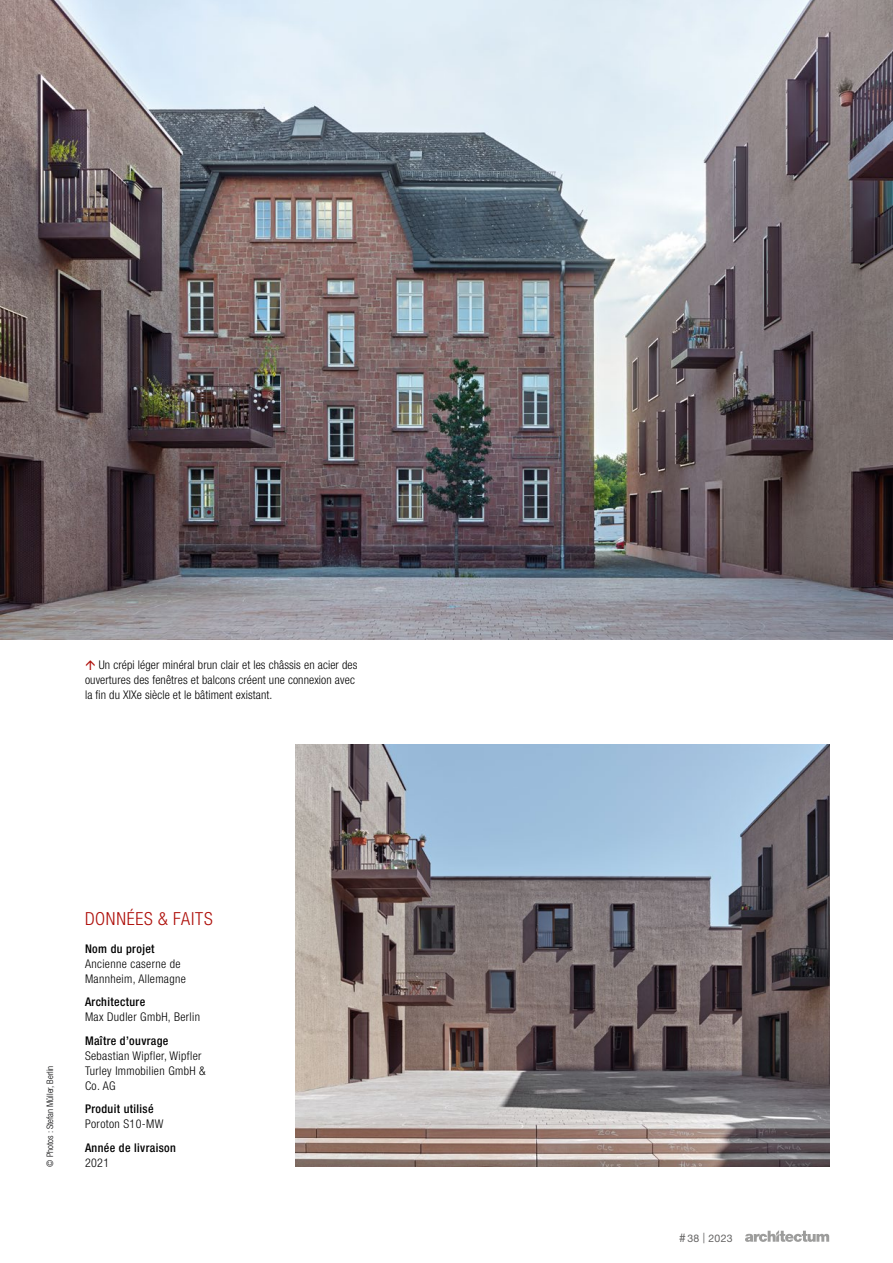
<style>
.page{position:relative;width:893px;height:1263px;background:#fff}
.page>*{position:absolute;margin:0;border:0;box-sizing:border-box;transform-origin:0 0}
.Kasten_Head{font:300 condensed 18px "Helvetica Neue LT Pro";letter-spacing:.04em;color:#ae0f0a}
.Kasten_Lauf{font:300 condensed 12px/15px "Helvetica Neue LT Pro";letter-spacing:.03em;color:#000}
.Bildtext{font:300 condensed 12px/15px "Helvetica Neue LT Pro";letter-spacing:.01em;color:#000}
.Kasten_Lauf-2{font:500 condensed 12px/15px "Helvetica Neue LT Pro";letter-spacing:.03em;color:#000}
.t1{font:10.5px "Helvetica Neue LT Pro";letter-spacing:.03em;color:#646363}
.t2{font:300 condensed 9px "Helvetica Neue LT Pro";color:#020203}
.s1{font-weight:500}
.s2{font-weight:300}
.s3{font-size:12px}
</style>
<div class="page">
<svg style="left:745px;top:1230px;width:84px;height:12px"></svg>
<img style="left:0;top:0;width:893px;height:640px">
<img style="left:295px;top:744px;width:534px;height:422px">
<p class="Bildtext" style="left:85px;top:657px;width:274px;text-indent:14px">Un crépi léger minéral brun clair et les châssis en acier des ouvertures des fenêtres et balcons créent une connexion avec la fin du XIXe siècle et le bâtiment existant.</p>
<p class="t2" style="left:45px;top:1166px;width:102px;rotate:-90deg">© Photos : Stefan Müller, Berlin</p>
<p class="Kasten_Head" style="left:85px;top:908px;width:129px">DONNÉES &amp; FAITS</p>
<p class="Kasten_Lauf" style="left:85px;top:941px;width:102px"><span class="s1">Nom du projet<br></span>Ancienne caserne de<br>Mannheim, Allemagne</p>
<p class="Kasten_Lauf" style="left:85px;top:994px;width:116px"><span class="s1">Architecture<br></span>Max Dudler GmbH, Berlin</p>
<p class="Kasten_Lauf" style="left:85px;top:1033px;width:122px"><span class="s1">Maître d’ouvrage<br></span>Sebastian Wipfler, Wipfler<br>Turley Immobilien GmbH &amp;<br>Co. AG</p>
<p class="Kasten_Lauf-2" style="left:85px;top:1101px;width:80px">Produit utilisé<br><span class="s2">Poroton S10-MW</span></p>
<p class="Kasten_Lauf-2" style="left:85px;top:1140px;width:92px">Année de livraison</p>
<p class="Kasten_Lauf" style="left:85px;top:1155px;width:26px">2021</p>
<p class="t1" style="left:679px;top:1232px;width:55px"><span class="s3">#</span>38 | 2023</p>
</div>
